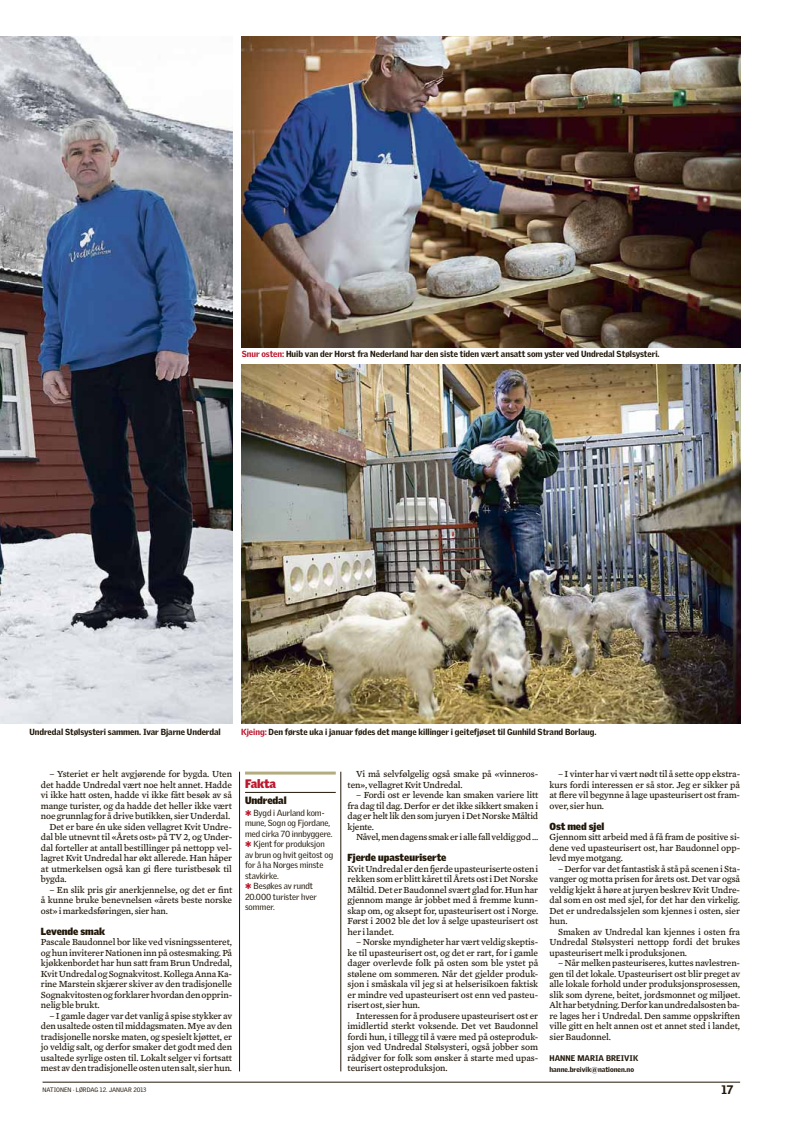
<style>
.page{position:relative;width:794px;height:1134px;background:#fff}
.page>*{position:absolute;margin:0;border:0;box-sizing:border-box;transform-origin:0 0}
.t1{font:900 12px "Griffith Gothic";letter-spacing:-.02em;color:#bc172c}
.t2{font:900 12px "Griffith Gothic";color:#211709}
.t3{font:900 10.2px "Griffith Gothic";letter-spacing:-.01em;color:#211709}
.t4{font:900 10px "Griffith Gothic";letter-spacing:-.005em;color:#211709}
.t5{font:9.5px/10.5px "Mercury Text G4";letter-spacing:-.01em;color:#211709;text-align:justify}
.t6{font:900 8.6px "Griffith Gothic";letter-spacing:-.005em;color:#211709}
.t7{font:8.6px/10.5px "Griffith Gothic";letter-spacing:-.005em;color:#211709}
.t8{font:900 8px "Griffith Gothic";color:#211709}
.t9{font:900 7px "Griffith Gothic";color:#211709}
.t10{font:6.2px "Griffith Gothic";color:#211709}
.s1{color:#bc172c}
</style>
<div class="page">
<hr style="left:43px;top:1082px;width:697px;height:1px;background:#211709">
<hr style="left:239px;top:772px;width:1px;height:299px;background:#211709">
<hr style="left:341px;top:772px;width:1px;height:299px;background:#211709">
<img style="left:0;top:37px;width:233px;height:687px">
<img style="left:242px;top:37px;width:498px;height:310px">
<img style="left:241px;top:365px;width:499px;height:359px">
<hr style="left:245px;top:771px;width:91px;height:3px;background:#b3ac7f">
<hr style="left:245px;top:792px;width:91px;height:1px;background:#211709">
<p class="t6" style="left:242px;top:351px;width:419px"><span class="s1">Snur osten:</span> Huib van der Horst fra Nederland har den siste tiden vært ansatt som yster ved Undredal Stølsysteri.</p>
<p class="t6" style="left:29px;top:729px;width:193px">Undredal Stølsysteri sammen. Ivar Bjarne Underdal</p>
<p class="t6" style="left:241px;top:729px;width:357px"><span class="s1">Kjeing:</span> Den første uka i januar fødes det mange killinger i geitefjøset til Gunhild Strand Borlaug.</p>
<p class="t5" style="left:49px;top:770px;width:184px">– Ysteriet er helt avgjørende for bygda. Uten</p>
<p class="t5" style="left:41px;top:780px;width:192px">det hadde Undredal vært noe helt annet. Hadde</p>
<p class="t5" style="left:41px;top:791px;width:193px">vi ikke hatt osten, hadde vi ikke fått besøk av så</p>
<p class="t5" style="left:41px;top:801px;width:192px">mange turister, og da hadde det heller ikke vært</p>
<p class="t5" style="left:41px;top:812px;width:191px">noe grunnlag for å drive butikken, sier Underdal.</p>
<p class="t5" style="left:49px;top:822px;width:184px">Det er bare én uke siden vellagret Kvit Undre-</p>
<p class="t5" style="left:41px;top:833px;width:193px">dal ble utnevnt til «Årets ost» på TV 2, og Under-</p>
<p class="t5" style="left:41px;top:843px;width:193px">dal forteller at antall bestillinger på nettopp vel-</p>
<p class="t5" style="left:41px;top:854px;width:193px">lagret Kvit Undredal har økt allerede. Han håper</p>
<p class="t5" style="left:41px;top:864px;width:193px">at utmerkelsen også kan gi flere turistbesøk til</p>
<p class="t5" style="left:41px;top:875px;width:27px">bygda.</p>
<p class="t5" style="left:41px;top:885px;width:193px;text-indent:9px">– En slik pris gir anerkjennelse, og det er fint å kunne bruke benevnelsen «årets beste norske ost» i markedsføringen, sier han.</p>
<p class="t4" style="left:41px;top:927px;width:66px">Levende smak</p>
<p class="t5" style="left:41px;top:938px;width:193px">Pascale Baudonnel bor like ved visningssenteret, og hun inviterer Nationen inn på ostesmaking. På kjøkkenbordet har hun satt fram Brun Undredal, Kvit Undredal og Sognakvitost. Kollega Anna Ka&shy;rine Marstein skjærer skiver av den tradisjonelle Sognakvitosten og forklarer hvordan den opprin&shy;nelig ble brukt.</p>
<p class="t5" style="left:41px;top:1011px;width:193px;text-indent:9px">– I gamle dager var det vanlig å spise stykker av den usaltede osten til middagsmaten. Mye av den tradisjonelle norske maten, og spesielt kjøttet, er jo veldig salt, og derfor smaker det godt med den usaltede syrlige osten til. Lokalt selger vi fortsatt mest av den tradisjonelle osten uten salt, sier hun.</p>
<p class="t1" style="left:245px;top:778px;width:33px">Fakta</p>
<p class="t3" style="left:245px;top:796px;width:43px">Undredal</p>
<p class="t7" style="left:245px;top:808px;width:90px"><span class="s1">✱</span> Bygd i Aurland kom&shy;mune, Sogn og Fjordane, med cirka 70 innbyggere. <span class="s1">✱</span> Kjent for produksjon av brun og hvit geitost og for å ha Norges minste stavkirke.<br><span class="s1">✱</span> Besøkes av rundt<br>20.000 turister hver sommer.</p>
<p class="t5" style="left:347px;top:770px;width:192px;text-indent:9px">Vi må selvfølgelig også smake på «vinneros&shy;ten», vellagret Kvit Undredal.</p>
<p class="t5" style="left:347px;top:791px;width:192px;text-indent:9px">– Fordi ost er levende kan smaken variere litt fra dag til dag. Derfor er det ikke sikkert smaken i dag er helt lik den som juryen i Det Norske Måltid kjente.</p>
<p class="t5" style="left:356px;top:833px;width:184px">Nåvel, men dagens smak er i alle fall veldig god ...</p>
<p class="t4" style="left:347px;top:854px;width:100px">Fjerde upasteuriserte</p>
<p class="t5" style="left:347px;top:864px;width:192px">Kvit Undredal er den fjerde upasteuriserte osten i rekken som er blitt kåret til Årets ost i Det Norske Måltid. Det er Baudonnel svært glad for. Hun har gjennom mange år jobbet med å fremme kunn&shy;skap om, og aksept for, upasteurisert ost i Norge.<br>Først i 2002 ble det lov å selge upasteurisert ost her i landet.</p>
<p class="t5" style="left:347px;top:938px;width:192px;text-indent:9px">– Norske myndigheter har vært veldig skeptis&shy;ke til upasteurisert ost, og det er rart, for i gamle dager overlevde folk på osten som ble ystet på stølene om sommeren. Når det gjelder produk&shy;sjon i småskala vil jeg si at helserisikoen faktisk er mindre ved upasteurisert ost enn ved pasteu&shy;risert ost, sier hun.</p>
<p class="t5" style="left:347px;top:1011px;width:192px;text-indent:9px">Interessen for å produsere upasteurisert ost er imidlertid sterkt voksende. Det vet Baudonnel fordi hun, i tillegg til å være med på osteproduk&shy;sjon ved Undredal Stølsysteri, også jobber som rådgiver for folk som ønsker å starte med upas&shy;teurisert osteproduksjon.</p>
<p class="t5" style="left:549px;top:770px;width:192px;text-indent:9px">– I vinter har vi vært nødt til å sette opp ekstra&shy;kurs fordi interessen er så stor. Jeg er sikker på at flere vil begynne å lage upasteurisert ost fram&shy;over, sier hun.</p>
<p class="t4" style="left:549px;top:822px;width:56px">Ost med sjel</p>
<p class="t5" style="left:549px;top:833px;width:192px">Gjennom sitt arbeid med å få fram de positive si&shy;dene ved upasteurisert ost, har Baudonnel opp&shy;levd mye motgang.</p>
<p class="t5" style="left:549px;top:864px;width:192px;text-indent:9px">– Derfor var det fantastisk å stå på scenen i Sta&shy;vanger og motta prisen for årets ost. Det var også veldig kjekt å høre at juryen beskrev Kvit Undre&shy;dal som en ost med sjel, for det har den virkelig.<br>Det er undredalssjelen som kjennes i osten, sier hun.</p>
<p class="t5" style="left:549px;top:927px;width:192px;text-indent:9px">Smaken av Undredal kan kjennes i osten fra Undredal Stølsysteri nettopp fordi det brukes upasteurisert melk i produksjonen.</p>
<p class="t5" style="left:549px;top:959px;width:192px;text-indent:9px">– Når melken pasteuriseres, kuttes navlestren&shy;gen til det lokale. Upasteurisert ost blir preget av alle lokale forhold under produksjonsprosessen, slik som dyrene, beitet, jordsmonnet og miljøet.<br>Alt har betydning. Derfor kan undredalsosten ba&shy;re lages her i Undredal. Den samme oppskriften ville gitt en helt annen ost et annet sted i landet, sier Baudonnel.</p>
<p class="t8" style="left:549px;top:1055px;width:90px">HANNE MARIA BREIVIK</p>
<p class="t9" style="left:549px;top:1066px;width:86px">hanne.breivik@nationen.no</p>
<p class="t10" style="left:43px;top:1087px;width:105px">NATIONEN · LØRDAG 12. JANUAR 2013</p>
<p class="t2" style="left:721px;top:1086px;width:13px">17</p>
</div>
